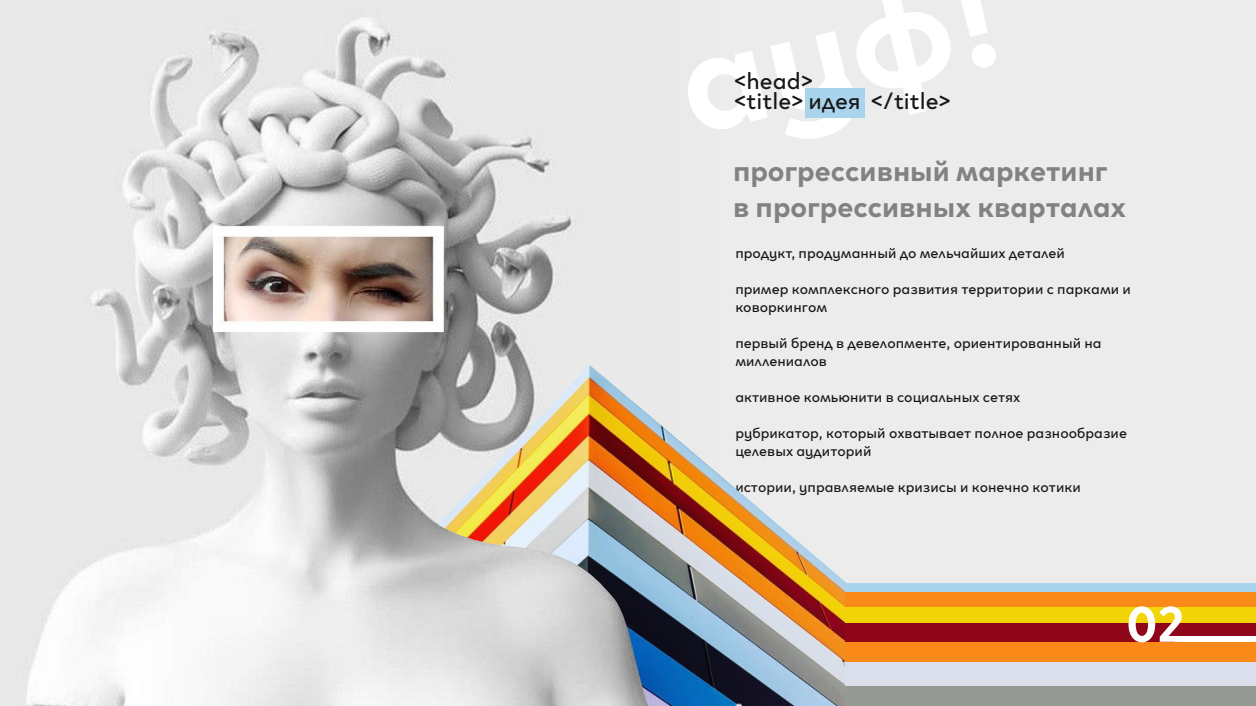
<style>
.page{position:relative;width:1256px;height:706px;background:#fff}
.page>*{position:absolute;margin:0;border:0;box-sizing:border-box;transform-origin:0 0}
.t1{font:700 50.85px "TRY Clother";color:#fff}
.t2{font:700 30px/36px "TRY Clother";color:#818281}
.t3{font:24px/20.1px "TRY Clother";color:#151616}
.t4{font:15px/18px "TRY Clother";color:#151616}
</style>
<div class="page">
<div style="left:446px;top:0;width:809px;height:706px;background:#ececec"></div>
<img style="left:0;top:0;width:575px;height:706px">
<img style="left:438px;top:365px;width:408px;height:341px">
<div style="left:845px;top:685px;width:410px;height:21px;background:#949993"></div>
<div style="left:845px;top:661px;width:410px;height:24px;background:#dadfeb"></div>
<div style="left:845px;top:641px;width:410px;height:20px;background:#f98a1a"></div>
<div style="left:845px;top:622px;width:410px;height:19px;background:#8f061a"></div>
<div style="left:845px;top:606px;width:410px;height:16px;background:#f2d506"></div>
<div style="left:845px;top:591px;width:410px;height:15px;background:#f98a1a"></div>
<div style="left:845px;top:583px;width:410px;height:8px;background:#aad4ec"></div>
<div style="left:1175px;top:636px;width:80px;height:5px;background:#fff"></div>
<svg style="left:688px;top:0;width:308px;height:139px"></svg>
<div style="left:805px;top:88px;width:60px;height:30px;background:#aad4ec"></div>
<h3 class="t3" style="left:734px;top:72px;width:217px">&lt;head&gt;<br>&lt;title&gt; идея &lt;/title&gt;</h3>
<h2 class="t2" style="left:733px;top:153px;width:394px">прогрессивный маркетинг в прогрессивных кварталах</h2>
<p class="t4" style="left:735px;top:244px;width:331px">продукт, продуманный до мельчайших деталей</p>
<p class="t4" style="left:735px;top:280px;width:397px">пример комплексного развития территории с парками и коворкингом</p>
<p class="t4" style="left:735px;top:334px;width:368px">первый бренд в девелопменте, ориентированный на миллениалов</p>
<p class="t4" style="left:735px;top:388px;width:286px">активное комьюнити в социальных сетях</p>
<p class="t4" style="left:735px;top:424px;width:393px">рубрикатор, который охватывает полное разнообразие целевых аудиторий</p>
<p class="t4" style="left:735px;top:478px;width:347px">истории, управляемые кризисы и конечно котики</p>
<h1 class="t1" style="left:1125px;top:601px;width:61px">02</h1>
</div>
